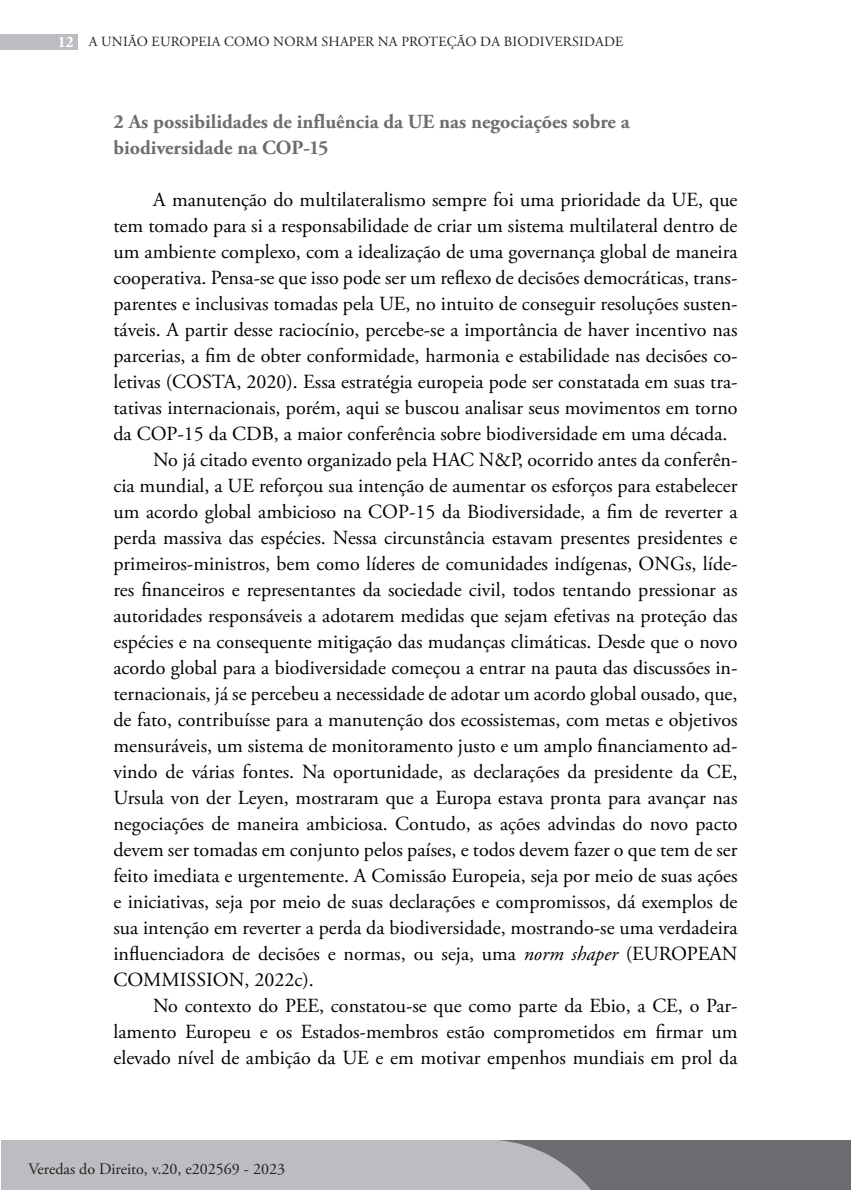
<style>
.page{position:relative;width:851px;height:1191px;background:#fff}
.page>*{position:absolute;margin:0;border:0;box-sizing:border-box;transform-origin:0 0}
.t1{font:20px "Adobe Garamond Pro";color:#000001}
.t2{font:700 20px/26px "Adobe Garamond Pro";color:#6c6d70}
.t3{font:16px "Adobe Garamond Pro";color:#231f20}
.t4{font:14px "Adobe Garamond Pro";letter-spacing:.015em;color:#231f20}
.s1{font-weight:700;font-size:16px;color:#fff}
.s2{font-style:italic}
</style>
<div class="page">
<div style="left:1px;top:1140px;width:849px;height:50px;background:#6c6d70"></div>
<div style="left:0;top:34px;width:77px;height:16px;background:#bcbdc0"></div>
<div style="left:1px;top:1140px;width:590px;height:50px;background:#bcbdc0"></div>
<p class="t4" style="left:59px;top:34px;width:566px"><span class="s1">12</span> A UNIÃO EUROPEIA COMO NORM SHAPER NA PROTEÇÃO DA BIODIVERSIDADE</p>
<p class="t2" style="left:113px;top:109px;width:517px">2 As possibilidades de influência da UE nas negociações sobre a biodiversidade na COP-15</p>
<p class="t1" style="left:153px;top:188px;width:585px">A manutenção do multilateralismo sempre foi uma prioridade da UE, que</p>
<p class="t1" style="left:113px;top:214px;width:625px">tem tomado para si a responsabilidade de criar um sistema multilateral dentro de</p>
<p class="t1" style="left:113px;top:240px;width:625px">um ambiente complexo, com a idealização de uma governança global de maneira</p>
<p class="t1" style="left:113px;top:266px;width:625px">cooperativa. Pensa-se que isso pode ser um reflexo de decisões democráticas, trans-</p>
<p class="t1" style="left:113px;top:292px;width:625px">parentes e inclusivas tomadas pela UE, no intuito de conseguir resoluções susten-</p>
<p class="t1" style="left:113px;top:318px;width:625px">táveis. A partir desse raciocínio, percebe-se a importância de haver incentivo nas</p>
<p class="t1" style="left:113px;top:344px;width:625px">parcerias, a fim de obter conformidade, harmonia e estabilidade nas decisões co-</p>
<p class="t1" style="left:113px;top:370px;width:625px">letivas (COSTA, 2020). Essa estratégia europeia pode ser constatada em suas tra-</p>
<p class="t1" style="left:113px;top:396px;width:625px">tativas internacionais, porém, aqui se buscou analisar seus movimentos em torno</p>
<p class="t1" style="left:113px;top:422px;width:615px">da COP-15 da CDB, a maior conferência sobre biodiversidade em uma década.</p>
<p class="t1" style="left:153px;top:448px;width:585px">No já citado evento organizado pela HAC N&amp;P, ocorrido antes da conferên-</p>
<p class="t1" style="left:113px;top:474px;width:625px">cia mundial, a UE reforçou sua intenção de aumentar os esforços para estabelecer</p>
<p class="t1" style="left:113px;top:500px;width:625px">um acordo global ambicioso na COP-15 da Biodiversidade, a fim de reverter a</p>
<p class="t1" style="left:113px;top:526px;width:625px">perda massiva das espécies. Nessa circunstância estavam presentes presidentes e</p>
<p class="t1" style="left:113px;top:552px;width:625px">primeiros-ministros, bem como líderes de comunidades indígenas, ONGs, líde-</p>
<p class="t1" style="left:113px;top:578px;width:625px">res financeiros e representantes da sociedade civil, todos tentando pressionar as</p>
<p class="t1" style="left:113px;top:604px;width:625px">autoridades responsáveis a adotarem medidas que sejam efetivas na proteção das</p>
<p class="t1" style="left:113px;top:630px;width:625px">espécies e na consequente mitigação das mudanças climáticas. Desde que o novo</p>
<p class="t1" style="left:113px;top:656px;width:625px">acordo global para a biodiversidade começou a entrar na pauta das discussões in-</p>
<p class="t1" style="left:113px;top:682px;width:625px">ternacionais, já se percebeu a necessidade de adotar um acordo global ousado, que,</p>
<p class="t1" style="left:113px;top:708px;width:625px">de fato, contribuísse para a manutenção dos ecossistemas, com metas e objetivos</p>
<p class="t1" style="left:113px;top:734px;width:625px">mensuráveis, um sistema de monitoramento justo e um amplo financiamento ad-</p>
<p class="t1" style="left:113px;top:760px;width:625px">vindo de várias fontes. Na oportunidade, as declarações da presidente da CE,</p>
<p class="t1" style="left:113px;top:786px;width:625px">Ursula von der Leyen, mostraram que a Europa estava pronta para avançar nas</p>
<p class="t1" style="left:113px;top:812px;width:625px">negociações de maneira ambiciosa. Contudo, as ações advindas do novo pacto</p>
<p class="t1" style="left:113px;top:838px;width:625px">devem ser tomadas em conjunto pelos países, e todos devem fazer o que tem de ser</p>
<p class="t1" style="left:113px;top:864px;width:625px">feito imediata e urgentemente. A Comissão Europeia, seja por meio de suas ações</p>
<p class="t1" style="left:113px;top:890px;width:625px">e iniciativas, seja por meio de suas declarações e compromissos, dá exemplos de</p>
<p class="t1" style="left:113px;top:916px;width:625px">sua intenção em reverter a perda da biodiversidade, mostrando-se uma verdadeira</p>
<p class="t1" style="left:113px;top:942px;width:625px">influenciadora de decisões e normas, ou seja, uma <span class="s2">norm shaper</span> (EUROPEAN</p>
<p class="t1" style="left:113px;top:968px;width:202px">COMMISSION, 2022c).</p>
<p class="t1" style="left:153px;top:994px;width:585px">No contexto do PEE, constatou-se que como parte da Ebio, a CE, o Par-</p>
<p class="t1" style="left:113px;top:1020px;width:625px">lamento Europeu e os Estados-membros estão comprometidos em firmar um</p>
<p class="t1" style="left:113px;top:1046px;width:625px">elevado nível de ambição da UE e em motivar empenhos mundiais em prol da</p>
<p class="t3" style="left:28px;top:1159px;width:258px">Veredas do Direito, v.20, e202569 - 2023</p>
</div>
